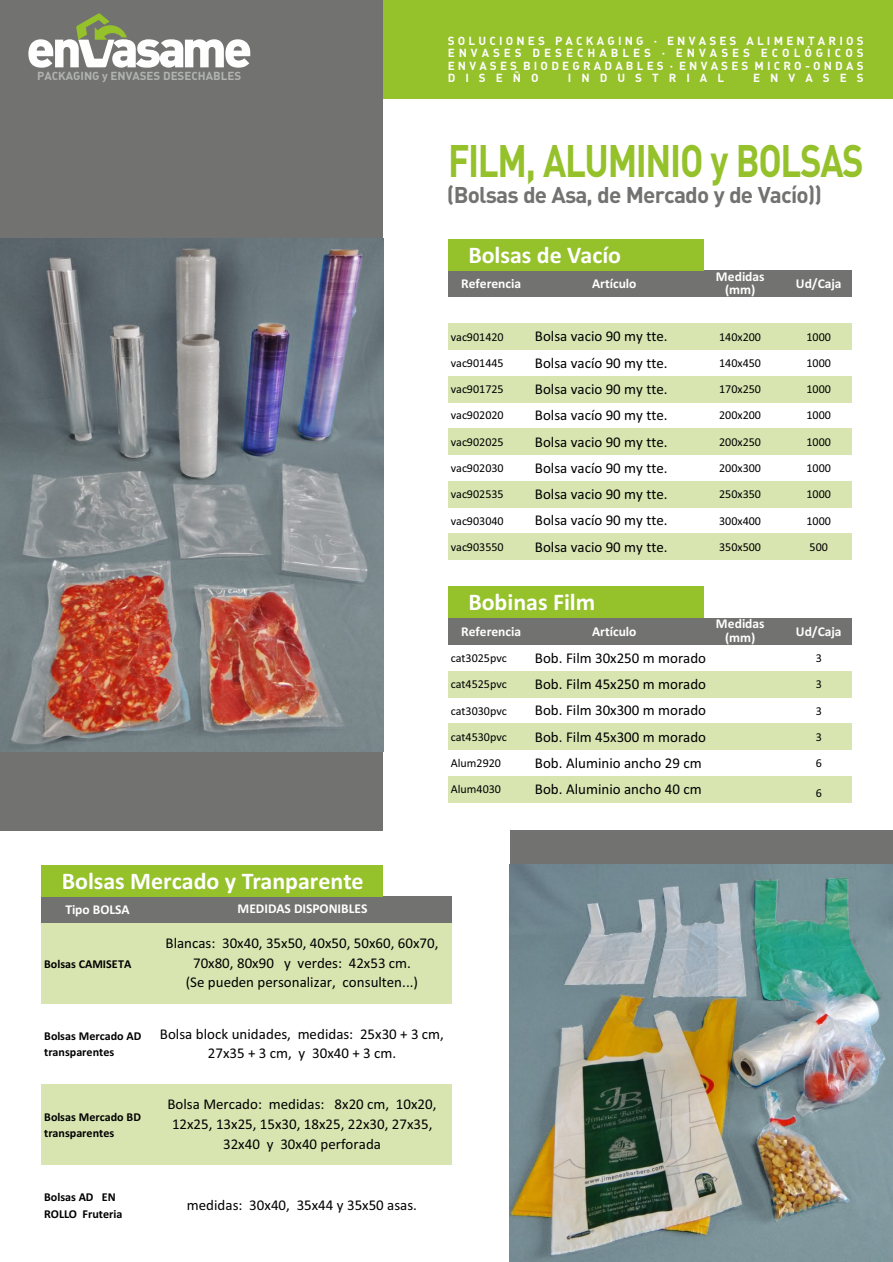
<style>
.page{position:relative;width:893px;height:1262px;background:#fff}
.page>*{position:absolute;margin:0;border:0;box-sizing:border-box;transform-origin:0 0}
.t1{font:45px "DIN Bold Alternate";letter-spacing:-.035em;color:#95c12b;scale:.81 1}
.t2{font:700 24px "Calibri";color:#fff}
.t3{font:22.5px "DIN Bold Alternate";letter-spacing:-.035em;color:#727271}
.t4{font:15px/19.6px "Calibri";color:#000;text-align:center}
.t5{font:700 13.5px/13.2px "Calibri";color:#fff;text-align:center}
.t6{font:12px "Calibri";color:#000}
.t7{font:700 12px/16.2px "Calibri";color:#000}
.t8{font:11.55px/12.1px "DIN Bold Alternate";letter-spacing:.275em;color:#fefefe;text-align:justify}
.t9{font:11.55px "DIN Bold Alternate";color:#b2b3b3}
.t10{font:11.55px "DIN Bold Alternate";letter-spacing:.865em;color:#fefefe}
</style>
<div class="page">
<div style="left:0;top:98px;width:383px;height:733px;background:#727271"></div>
<img style="left:0;top:239px;width:383px;height:512px">
<div style="left:448px;top:323px;width:404px;height:27px;background:#d8e5b1"></div>
<div style="left:448px;top:376px;width:404px;height:26px;background:#d8e5b1"></div>
<div style="left:448px;top:428px;width:404px;height:27px;background:#d8e5b1"></div>
<div style="left:448px;top:481px;width:404px;height:26px;background:#d8e5b1"></div>
<div style="left:448px;top:533px;width:404px;height:27px;background:#d8e5b1"></div>
<div style="left:448px;top:271px;width:404px;height:26px;background:#727271"></div>
<div style="left:448px;top:239px;width:256px;height:32px;background:#95c12b"></div>
<div style="left:448px;top:671px;width:404px;height:26px;background:#d8e5b1"></div>
<div style="left:448px;top:723px;width:404px;height:27px;background:#d8e5b1"></div>
<div style="left:448px;top:776px;width:404px;height:26px;background:#d8e5b1"></div>
<div style="left:448px;top:618px;width:404px;height:27px;background:#727271"></div>
<div style="left:448px;top:586px;width:256px;height:32px;background:#95c12b"></div>
<div style="left:509px;top:831px;width:383px;height:431px;background:#727271"></div>
<img style="left:509px;top:864px;width:383px;height:397px">
<div style="left:42px;top:896px;width:410px;height:27px;background:#727271"></div>
<div style="left:42px;top:923px;width:410px;height:80px;background:#d8e5b1"></div>
<div style="left:42px;top:1084px;width:410px;height:81px;background:#d8e5b1"></div>
<div style="left:42px;top:864px;width:341px;height:32px;background:#95c12b"></div>
<div style="left:383px;top:0;width:510px;height:98px;background:#95c12b"></div>
<div style="left:0;top:0;width:383px;height:98px;background:#727271"></div>
<svg style="left:28px;top:13px;width:222px;height:55px"></svg>
<p class="t8" style="left:447px;top:35px;width:417px">SOLUCIONES PACKAGING · ENVASES ALIMENTARIOS ENVASES DESECHABLES · ENVASES ECOLÓGICOS ENVASES BIODEGRADABLES · ENVASES MICRO-ONDAS</p>
<p class="t9" style="left:37px;top:68px;width:205px">PACKAGING y ENVASES DESECHABLES</p>
<p class="t8" style="left:447px;top:71px;width:92px">DISEÑO</p>
<p class="t10" style="left:568px;top:70px;width:158px">INDUSTRIAL</p>
<p class="t10" style="left:753px;top:70px;width:112px">ENVASES</p>
<h1 class="t1" style="left:448px;top:131px;width:514px">FILM, ALUMINIO y BOLSAS</h1>
<h3 class="t3" style="left:447px;top:181px;width:376px">(Bolsas de Asa, de Mercado y de Vacío))</h3>
<h2 class="t2" style="left:468px;top:245px;width:154px">Bolsas de Vacío</h2>
<p class="t5" style="left:461px;top:278px;width:62px">Referencia</p>
<p class="t5" style="left:592px;top:278px;width:46px">Artículo</p>
<p class="t5" style="left:716px;top:271px;width:50px">Medidas (mm)</p>
<p class="t5" style="left:795px;top:278px;width:47px">Ud/Caja</p>
<p class="t6" style="left:451px;top:331px;width:54px">vac901420</p>
<p class="t4" style="left:535px;top:328px;width:134px">Bolsa vacio 90 my tte.</p>
<p class="t6" style="left:719px;top:331px;width:43px">140x200</p>
<p class="t6" style="left:806px;top:331px;width:26px">1000</p>
<p class="t6" style="left:451px;top:358px;width:54px">vac901445</p>
<p class="t4" style="left:535px;top:354px;width:134px">Bolsa vacío 90 my tte.</p>
<p class="t6" style="left:719px;top:358px;width:43px">140x450</p>
<p class="t6" style="left:806px;top:358px;width:26px">1000</p>
<p class="t6" style="left:451px;top:384px;width:54px">vac901725</p>
<p class="t4" style="left:535px;top:380px;width:134px">Bolsa vacio 90 my tte.</p>
<p class="t6" style="left:719px;top:384px;width:43px">170x250</p>
<p class="t6" style="left:806px;top:384px;width:26px">1000</p>
<p class="t6" style="left:451px;top:410px;width:54px">vac902020</p>
<p class="t4" style="left:535px;top:407px;width:134px">Bolsa vacío 90 my tte.</p>
<p class="t6" style="left:719px;top:410px;width:43px">200x200</p>
<p class="t6" style="left:806px;top:410px;width:26px">1000</p>
<p class="t6" style="left:451px;top:437px;width:54px">vac902025</p>
<p class="t4" style="left:535px;top:433px;width:134px">Bolsa vacio 90 my tte.</p>
<p class="t6" style="left:719px;top:437px;width:43px">200x250</p>
<p class="t6" style="left:806px;top:437px;width:26px">1000</p>
<p class="t6" style="left:451px;top:463px;width:54px">vac902030</p>
<p class="t4" style="left:535px;top:459px;width:134px">Bolsa vacío 90 my tte.</p>
<p class="t6" style="left:719px;top:463px;width:43px">200x300</p>
<p class="t6" style="left:806px;top:463px;width:26px">1000</p>
<p class="t6" style="left:451px;top:489px;width:54px">vac902535</p>
<p class="t4" style="left:535px;top:485px;width:134px">Bolsa vacio 90 my tte.</p>
<p class="t6" style="left:719px;top:489px;width:43px">250x350</p>
<p class="t6" style="left:806px;top:489px;width:26px">1000</p>
<p class="t6" style="left:451px;top:515px;width:54px">vac903040</p>
<p class="t4" style="left:535px;top:512px;width:134px">Bolsa vacío 90 my tte.</p>
<p class="t6" style="left:719px;top:515px;width:43px">300x400</p>
<p class="t6" style="left:806px;top:515px;width:26px">1000</p>
<p class="t6" style="left:451px;top:542px;width:54px">vac903550</p>
<p class="t4" style="left:535px;top:538px;width:134px">Bolsa vacio 90 my tte.</p>
<p class="t6" style="left:719px;top:542px;width:43px">350x500</p>
<p class="t6" style="left:809px;top:542px;width:20px">500</p>
<h2 class="t2" style="left:468px;top:592px;width:128px">Bobinas Film</h2>
<p class="t5" style="left:461px;top:626px;width:62px">Referencia</p>
<p class="t5" style="left:592px;top:626px;width:46px">Artículo</p>
<p class="t5" style="left:716px;top:618px;width:50px">Medidas (mm)</p>
<p class="t5" style="left:795px;top:626px;width:47px">Ud/Caja</p>
<p class="t6" style="left:451px;top:653px;width:58px">cat3025pvc</p>
<p class="t4" style="left:535px;top:649px;width:173px">Bob. Film 30x250 m morado</p>
<p class="t6" style="left:815px;top:653px;width:8px">3</p>
<p class="t6" style="left:451px;top:679px;width:58px">cat4525pvc</p>
<p class="t4" style="left:535px;top:675px;width:173px">Bob. Film 45x250 m morado</p>
<p class="t6" style="left:815px;top:679px;width:8px">3</p>
<p class="t6" style="left:451px;top:705px;width:58px">cat3030pvc</p>
<p class="t4" style="left:535px;top:702px;width:173px">Bob. Film 30x300 m morado</p>
<p class="t6" style="left:815px;top:705px;width:8px">3</p>
<p class="t6" style="left:451px;top:732px;width:58px">cat4530pvc</p>
<p class="t4" style="left:535px;top:728px;width:173px">Bob. Film 45x300 m morado</p>
<p class="t6" style="left:815px;top:732px;width:8px">3</p>
<p class="t6" style="left:451px;top:758px;width:52px">Alum2920</p>
<p class="t4" style="left:535px;top:754px;width:168px">Bob. Aluminio ancho 29 cm</p>
<p class="t6" style="left:815px;top:758px;width:8px">6</p>
<p class="t6" style="left:451px;top:784px;width:52px">Alum4030</p>
<p class="t4" style="left:535px;top:780px;width:168px">Bob. Aluminio ancho 40 cm</p>
<p class="t6" style="left:815px;top:787px;width:8px">6</p>
<h2 class="t2" style="left:62px;top:870px;width:303px">Bolsas Mercado y Tranparente</h2>
<p class="t5" style="left:65px;top:904px;width:66px">Tipo BOLSA</p>
<p class="t7" style="left:44px;top:956px;width:89px">Bolsas CAMISETA</p>
<p class="t7" style="left:44px;top:1029px;width:99px">Bolsas Mercado AD transparentes</p>
<p class="t7" style="left:44px;top:1109px;width:98px">Bolsas Mercado BD transparentes</p>
<p class="t7" style="left:44px;top:1190px;width:80px">Bolsas AD EN<br>ROLLO Fruteria</p>
<p class="t5" style="left:237px;top:903px;width:132px">MEDIDAS DISPONIBLES</p>
<p class="t4" style="left:165px;top:934px;width:274px">Blancas: 30x40, 35x50, 40x50, 50x60, 60x70,<br>70x80, 80x90 y verdes: 42x53 cm.<br>(Se pueden personalizar, consulten...)</p>
<p class="t4" style="left:160px;top:1025px;width:285px">Bolsa block unidades, medidas: 25x30 + 3 cm,<br>27x35 + 3 cm, y 30x40 + 3 cm.</p>
<p class="t4" style="left:167px;top:1095px;width:270px">Bolsa Mercado: medidas: 8x20 cm, 10x20,<br>12x25, 13x25, 15x30, 18x25, 22x30, 27x35,<br>32x40 y 30x40 perforada</p>
<p class="t4" style="left:187px;top:1196px;width:231px">medidas: 30x40, 35x44 y 35x50 asas.</p>
</div>
